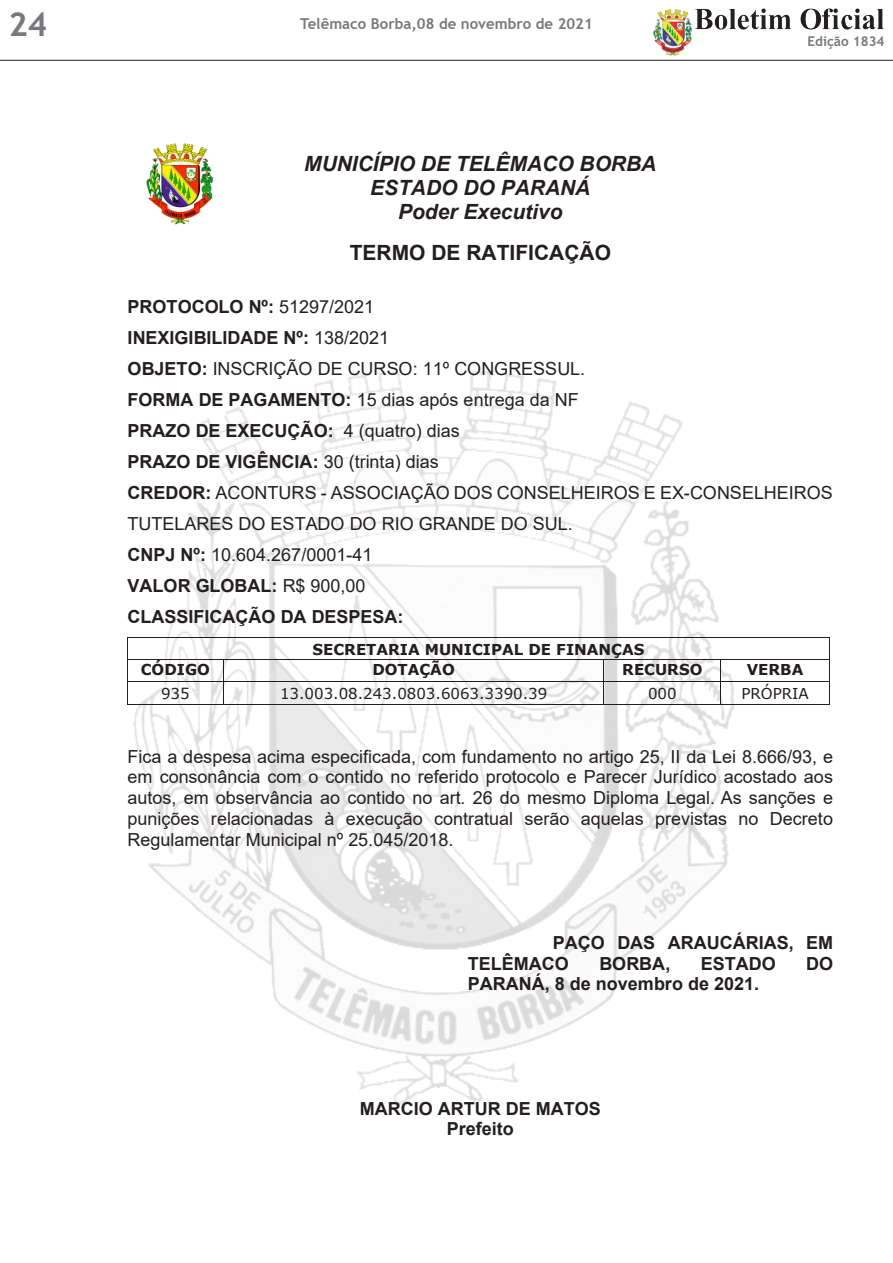
<style>
.page{position:relative;width:893px;height:1263px;background:#fff}
.page>*{position:absolute;margin:0;border:0;box-sizing:border-box;transform-origin:0 0}
.t1{font:700 33px "Trebuchet MS";color:#76787b}
.t2{font:italic 700 21px/24.2px "Arial";color:#231f20;text-align:center}
.t3{font:700 21px "Arial";color:#231f20}
.t4{font:18px/31px "Arial";color:#231f20}
.t5{font:700 18px/20.7px "Arial";color:#231f20}
.t6{font:700 15px "Verdana";color:#231f20}
.t7{font:15px "Verdana";color:#231f20}
.t8{font:700 15px "Trebuchet MS";color:#76787b}
.t9{font:700 13.5px "Trebuchet MS";color:#76787b}
.s1{font-weight:700}
</style>
<div class="page">
<img style="left:653px;top:9px;width:43px;height:47px">
<img style="left:693px;top:8px;width:191px;height:21px">
<hr style="left:0;top:60px;width:893px;height:1px;background:#231f20">
<img style="left:133px;top:371px;width:601px;height:734px">
<img style="left:146px;top:143px;width:67px;height:82px">
<hr style="left:128px;top:637px;width:701px;height:1px;background:#231f20">
<hr style="left:128px;top:659px;width:95px;height:1px;background:#231f20">
<hr style="left:224px;top:659px;width:380px;height:1px;background:#231f20">
<hr style="left:604px;top:659px;width:117px;height:1px;background:#231f20">
<hr style="left:721px;top:659px;width:108px;height:1px;background:#231f20">
<hr style="left:128px;top:681px;width:95px;height:1px;background:#231f20">
<hr style="left:224px;top:681px;width:380px;height:1px;background:#231f20">
<hr style="left:604px;top:681px;width:117px;height:1px;background:#231f20">
<hr style="left:721px;top:681px;width:108px;height:1px;background:#231f20">
<svg style="left:127px;top:637px;width:1px;height:68px"></svg>
<hr style="left:128px;top:704px;width:95px;height:1px;background:#231f20">
<svg style="left:223px;top:659px;width:1px;height:46px"></svg>
<hr style="left:224px;top:704px;width:380px;height:1px;background:#231f20">
<svg style="left:604px;top:660px;width:1px;height:44px"></svg>
<hr style="left:604px;top:704px;width:117px;height:1px;background:#231f20">
<svg style="left:721px;top:660px;width:1px;height:44px"></svg>
<hr style="left:721px;top:704px;width:108px;height:1px;background:#231f20">
<svg style="left:829px;top:637px;width:1px;height:68px"></svg>
<h1 class="t1" style="left:9px;top:3px;width:40px">24</h1>
<p class="t8" style="left:300px;top:14px;width:294px">Telêmaco Borba,08 de novembro de 2021</p>
<p class="t9" style="left:807px;top:33px;width:79px">Edição 1834</p>
<p class="t2" style="left:304px;top:152px;width:354px">MUNICÍPIO DE TELÊMACO BORBA<br>ESTADO DO PARANÁ<br>Poder Executivo</p>
<p class="t3" style="left:350px;top:238px;width:263px">TERMO DE RATIFICAÇÃO</p>
<p class="t4" style="left:128px;top:291px;width:707px"><span class="s1">PROTOCOLO Nº:</span> 51297/2021<br><span class="s1">INEXIGIBILIDADE Nº:</span> 138/2021<br><span class="s1">OBJETO:</span> INSCRIÇÃO DE CURSO: 11º CONGRESSUL.<br><span class="s1">FORMA DE PAGAMENTO:</span> 15 dias após entrega da NF<br><span class="s1">PRAZO DE EXECUÇÃO:</span> 4 (quatro) dias<br><span class="s1">PRAZO DE VIGÊNCIA:</span> 30 (trinta) dias<br><span class="s1">CREDOR:</span> ACONTURS - ASSOCIAÇÃO DOS CONSELHEIROS E EX-CONSELHEIROS TUTELARES DO ESTADO DO RIO GRANDE DO SUL.<br><span class="s1">CNPJ Nº:</span> 10.604.267/0001-41<br><span class="s1">VALOR GLOBAL:</span> R$ 900,00<br><span class="s1">CLASSIFICAÇÃO DA DESPESA:</span></p>
<p class="t6" style="left:312px;top:639px;width:333px">SECRETARIA MUNICIPAL DE FINANÇAS</p>
<p class="t6" style="left:141px;top:659px;width:71px">CÓDIGO</p>
<p class="t6" style="left:372px;top:659px;width:84px">DOTAÇÃO</p>
<p class="t6" style="left:622px;top:659px;width:82px">RECURSO</p>
<p class="t6" style="left:747px;top:659px;width:58px">VERBA</p>
<p class="t7" style="left:161px;top:683px;width:30px">935</p>
<p class="t7" style="left:280px;top:683px;width:269px">13.003.08.243.0803.6063.3390.39</p>
<p class="t7" style="left:648px;top:683px;width:30px">000</p>
<p class="t7" style="left:741px;top:683px;width:69px">PRÓPRIA</p>
<p class="t4" style="left:128px;top:746px;width:707px;line-height:20.7px;text-align:justify">Fica a despesa acima especificada, com fundamento no artigo 25, II da Lei 8.666/93, e em consonância com o contido no referido protocolo e Parecer Jurídico acostado aos autos, em observância ao contido no art. 26 do mesmo Diploma Legal. As sanções e punições relacionadas à execução contratual serão aquelas previstas no Decreto Regulamentar Municipal nº 25.045/2018.</p>
<p class="t5" style="left:468px;top:932px;width:367px;text-indent:85px">PAÇO DAS ARAUCÁRIAS, EM<br>TELÊMACO</p>
<p class="t5" style="left:599px;top:953px;width:72px">BORBA,</p>
<p class="t5" style="left:701px;top:953px;width:77px">ESTADO</p>
<p class="t5" style="left:806px;top:953px;width:28px">DO</p>
<p class="t5" style="left:468px;top:974px;width:293px">PARANÁ, 8 de novembro de 2021.</p>
<p class="t5" style="left:360px;top:1098px;width:243px;text-align:center">MARCIO ARTUR DE MATOS<br>Prefeito</p>
</div>
